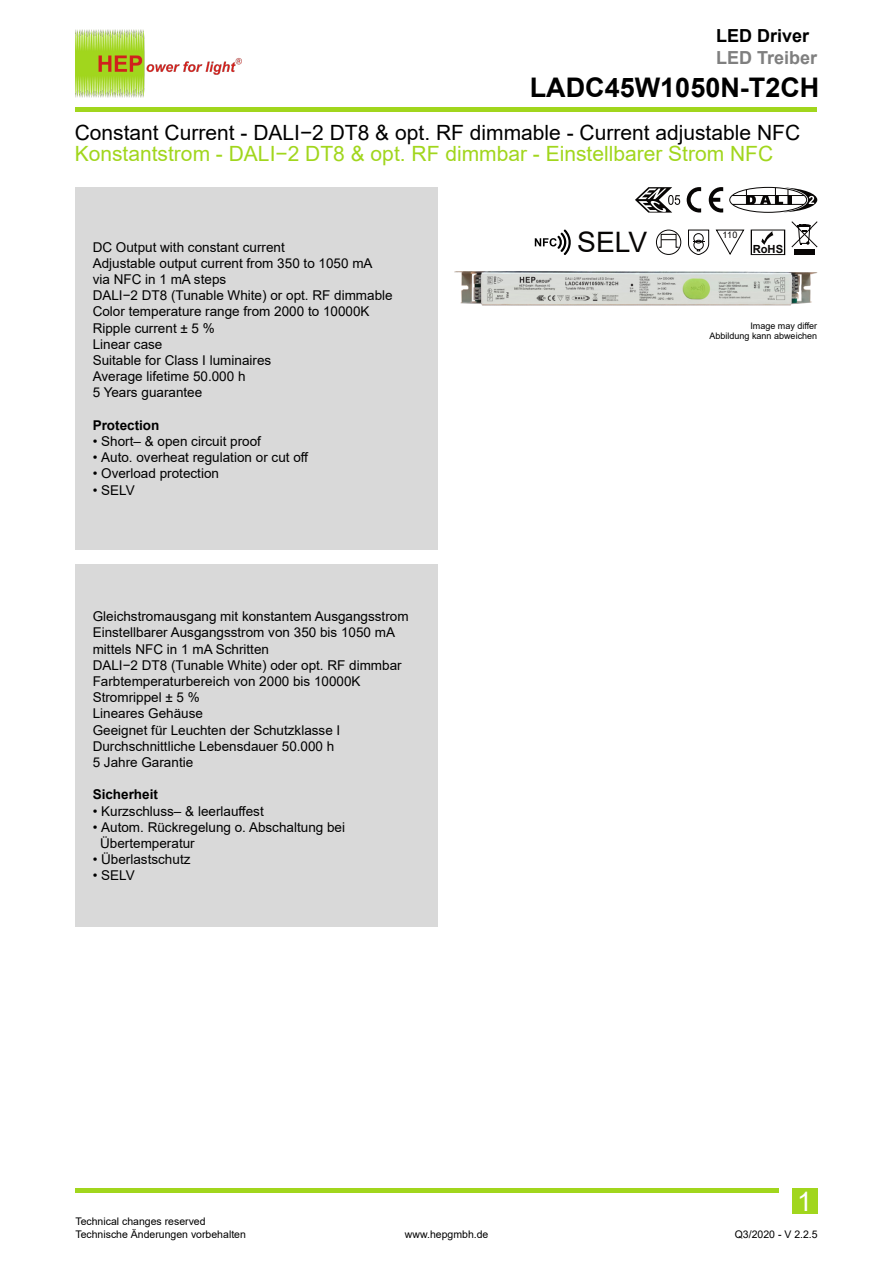
<style>
.page{position:relative;width:893px;height:1263px;background:#fff}
.page>*{position:absolute;margin:0;border:0;box-sizing:border-box;transform-origin:0 0}
.t1{font:28.2px "Arial";color:#070504}
.t2{font:700 27px "Arial";color:#000}
.t3{font:26.85px "Arial";color:#fff}
.t4{font:21px "Arial";color:#000}
.t5{font:21px "Arial";color:#a1d61d}
.t6{font:700 18px "Arial";color:#7f7f7f}
.t7{font:700 18px "Arial";color:#000}
.t8{font:13.5px/16.2px "Arial";color:#000}
.t9{font:700 13.5px "Arial";color:#000}
.t10{font:700 11.25px "Arial";color:#070504}
.t11{font:10.5px/12.6px "Arial";color:#000}
.t12{font:9px/10.5px "Arial";color:#000;text-align:right}
.t13{font:9px "Arial";color:#070504}
</style>
<div class="page">
<div style="left:792px;top:1189px;width:25px;height:25px;background:#a1d61d"></div>
<hr style="left:76px;top:108px;width:741px;height:4px;background:#a1d61d">
<hr style="left:76px;top:1189px;width:703px;height:4px;background:#a1d61d">
<img style="left:76px;top:30px;width:165px;height:67px">
<div style="left:76px;top:565px;width:362px;height:362px;background:#d9d9d9"></div>
<div style="left:76px;top:187px;width:362px;height:362px;background:#d9d9d9"></div>
<div style="left:794px;top:249px;width:21px;height:6px;background:#070504"></div>
<svg style="left:792px;top:222px;width:25px;height:25px"></svg>
<svg style="left:687px;top:187px;width:14px;height:25px"></svg>
<svg style="left:709px;top:187px;width:14px;height:25px"></svg>
<svg style="left:688px;top:230px;width:21px;height:25px"></svg>
<svg style="left:716px;top:230px;width:28px;height:25px"></svg>
<svg style="left:751px;top:230px;width:34px;height:25px"></svg>
<div style="left:656px;top:230px;width:25px;height:25px;border:1px solid #070504;border-radius:50%"></div>
<svg style="left:658px;top:233px;width:22px;height:15px"></svg>
<svg style="left:635px;top:187px;width:45px;height:26px"></svg>
<div style="left:729px;top:187px;width:78px;height:26px;border:1px solid #070504;border-radius:50%"></div>
<hr style="left:732px;top:204px;width:72px;height:1px;background:#070504">
<hr style="left:732px;top:195px;width:72px;height:1px;background:#070504">
<svg style="left:746px;top:188px;width:71px;height:24px"></svg>
<svg style="left:535px;top:229px;width:36px;height:26px"></svg>
<img style="left:455px;top:272px;width:362px;height:33px">
<h3 class="t7" style="left:716px;top:29px;width:95px">LED Driver</h3>
<h3 class="t6" style="left:716px;top:51px;width:103px">LED Treiber</h3>
<h2 class="t2" style="left:530px;top:77px;width:291px">LADC45W1050N-T2CH</h2>
<h3 class="t4" style="left:75px;top:124px;width:727px">Constant Current - DALI−2 DT8 &amp; opt. RF dimmable - Current adjustable NFC</h3>
<h3 class="t5" style="left:75px;top:145px;width:700px">Konstantstrom - DALI−2 DT8 &amp; opt. RF dimmbar - Einstellbarer Strom NFC</h3>
<p class="t8" style="left:93px;top:240px;width:301px">DC Output with constant current<br>Adjustable output current from 350 to 1050 mA via NFC in 1 mA steps<br>DALI−2 DT8 (Tunable White) or opt. RF dimmable<br>Color temperature range from 2000 to 10000K<br>Ripple current ± 5 %<br>Linear case<br>Suitable for Class I luminaires<br>Average lifetime 50.000 h<br>5 Years guarantee</p>
<p class="t9" style="left:93px;top:420px;width:68px">Protection</p>
<p class="t8" style="left:93px;top:434px;width:170px">• Short– &amp; open circuit proof</p>
<p class="t8" style="left:93px;top:451px;width:217px">• Auto. overheat regulation or cut off</p>
<p class="t8" style="left:93px;top:467px;width:128px">• Overload protection</p>
<p class="t8" style="left:93px;top:483px;width:44px">• SELV</p>
<p class="t8" style="left:93px;top:610px;width:317px">Gleichstromausgang mit konstantem Ausgangsstrom Einstellbarer Ausgangsstrom von 350 bis 1050 mA mittels NFC in 1 mA Schritten<br>DALI−2 DT8 (Tunable White) oder opt. RF dimmbar Farbtemperaturbereich von 2000 bis 10000K Stromrippel ± 5 %<br>Lineares Gehäuse<br>Geeignet für Leuchten der Schutzklasse I Durchschnittliche Lebensdauer 50.000 h<br>5 Jahre Garantie</p>
<p class="t9" style="left:93px;top:789px;width:67px">Sicherheit</p>
<p class="t8" style="left:93px;top:804px;width:173px">• Kurzschluss– &amp; leerlauffest</p>
<p class="t8" style="left:100px;top:820px;width:246px;text-indent:-8px">• Autom. Rückregelung o. Abschaltung bei<br>Übertemperatur</p>
<p class="t8" style="left:93px;top:853px;width:99px">• Überlastschutz</p>
<p class="t8" style="left:93px;top:869px;width:44px">• SELV</p>
<h1 class="t1" style="left:577px;top:232px;width:71px">SELV</h1>
<p class="t13" style="left:722px;top:231px;width:17px">110</p>
<p class="t10" style="left:753px;top:245px;width:32px">RoHS</p>
<p class="t12" style="left:710px;top:321px;width:109px">Image may differ<br>Abbildung kann abweichen</p>
<p class="t11" style="left:75px;top:1216px;width:172px">Technical changes reserved<br>Technische Änderungen vorbehalten</p>
<p class="t11" style="left:405px;top:1229px;width:85px">www.hepgmbh.de</p>
<h3 class="t3" style="left:797px;top:1191px;width:16px">1</h3>
<p class="t11" style="left:735px;top:1229px;width:84px">Q3/2020 - V 2.2.5</p>
</div>
